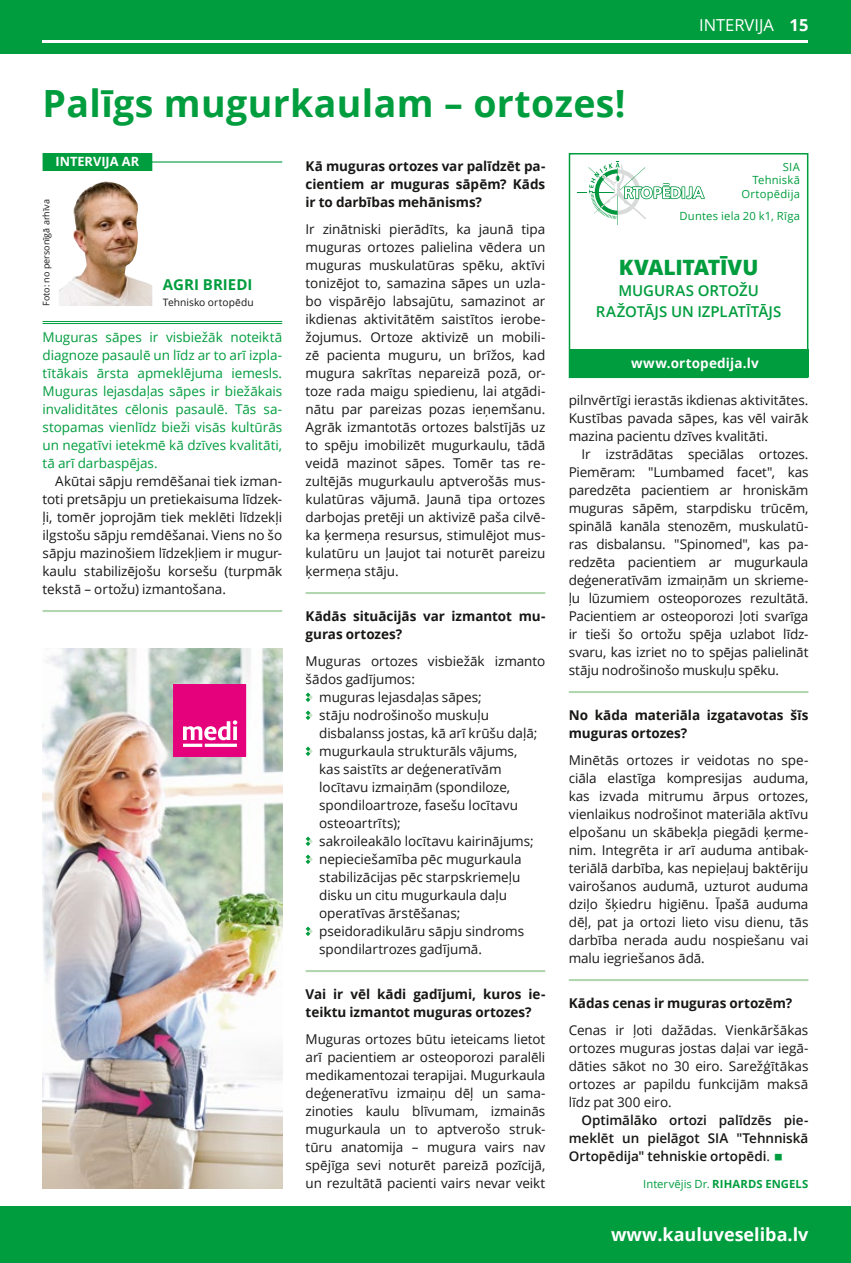
<style>
.page{position:relative;width:851px;height:1263px;background:#fff}
.page>*{position:absolute;margin:0;border:0;box-sizing:border-box;transform-origin:0 0}
.t1{font:700 37.5px "Open Sans";letter-spacing:.01em;color:#009d3e}
.t2{font:30px "Georgia";color:#009d3e}
.t3{font:800 21.15px "Open Sans";letter-spacing:-.01em;color:#009d3e}
.t4{font:700 18px "Open Sans";color:#fff}
.t5{font:16.5px "Open Sans";color:#fff}
.t6{font:700 16.5px "Open Sans";color:#fff}
.t7{font:600 15px/21px "Open Sans";letter-spacing:-.005em;color:#009d3e;text-align:center}
.t8{font:700 15px "Open Sans";color:#009d3e}
.t9{font:13.5px/18px "Open Sans";letter-spacing:-.005em;color:#181716;text-align:justify}
.t10{font:13.5px/18px "Open Sans";color:#009d3e;text-align:justify}
.t11{font:700 13.5px/18px "Open Sans";letter-spacing:-.005em;color:#181716}
.t12{font:600 13.5px/18px "Open Sans";letter-spacing:-.005em;color:#181716;text-align:justify}
.t13{font:700 13.5px "Open Sans";letter-spacing:.015em;color:#fff}
.t14{font:700 12.75px "Open Sans";color:#fff}
.t15{font:11.25px/13.5px "Open Sans";letter-spacing:.015em;color:#009d3e;text-align:right}
.t16{font:10.2px "Open Sans";letter-spacing:.005em;color:#181716}
.t17{font:9px "Open Sans";color:#181716}
.s1{font-weight:400}
.s2{font-weight:700}
</style>
<div class="page">
<div style="left:0;top:1206px;width:850px;height:57px;background:#009d3e"></div>
<div style="left:0;top:0;width:850px;height:54px;background:#009d3e"></div>
<hr style="left:43px;top:41px;width:765px;height:2px;background:#fff">
<hr style="left:43px;top:610px;width:239px;height:2px;background:#b2d7b0">
<hr style="left:305px;top:592px;width:240px;height:2px;background:#b2d7b0">
<hr style="left:305px;top:970px;width:240px;height:2px;background:#b2d7b0">
<svg style="left:305px;top:692px;width:8px;height:10px"></svg>
<svg style="left:305px;top:710px;width:8px;height:10px"></svg>
<svg style="left:305px;top:746px;width:8px;height:10px"></svg>
<svg style="left:305px;top:836px;width:8px;height:10px"></svg>
<svg style="left:305px;top:854px;width:8px;height:10px"></svg>
<svg style="left:305px;top:926px;width:8px;height:10px"></svg>
<hr style="left:568px;top:691px;width:240px;height:2px;background:#b2d7b0">
<hr style="left:568px;top:979px;width:240px;height:2px;background:#b2d7b0">
<img style="left:59px;top:181px;width:93px;height:125px">
<hr style="left:43px;top:321px;width:239px;height:1px;background:#009d3e">
<hr style="left:43px;top:323px;width:239px;height:1px;background:#009d3e">
<hr style="left:145px;top:161px;width:137px;height:2px;background:#009d3e">
<div style="left:43px;top:153px;width:109px;height:18px;background:#009d3e"></div>
<img style="left:43px;top:648px;width:239px;height:540px">
<svg style="left:174px;top:684px;width:72px;height:73px;background:#e81f8c"></svg>
<div style="left:568px;top:153px;width:240px;height:225px;border:2px solid #009d3e"></div>
<svg style="left:577px;top:162px;width:127px;height:63px"></svg>
<div style="left:568px;top:350px;width:240px;height:27px;background:#009d3e"></div>
<h1 class="t1" style="left:43px;top:77px;width:584px">Palīgs mugurkaulam – ortozes!</h1>
<p class="t5" style="left:699px;top:14px;width:76px">INTERVIJA</p>
<p class="t6" style="left:789px;top:14px;width:20px">15</p>
<p class="t14" style="left:55px;top:152px;width:85px">INTERVIJA AR</p>
<p class="t17" style="left:40px;top:306px;width:108px;rotate:-90deg">Foto: no personīgā arhīva</p>
<p class="t8" style="left:163px;top:274px;width:91px">AGRI BRIEDI</p>
<p class="t16" style="left:163px;top:295px;width:92px">Tehnisko ortopēdu</p>
<p class="t10" style="left:43px;top:328px;width:241px">Muguras sāpes ir visbiežāk noteiktā diagnoze pasaulē un līdz ar to arī izpla&shy;tītākais ārsta apmeklējuma iemesls.<br>Muguras lejasdaļas sāpes ir biežākais invaliditātes cēlonis pasaulē. Tās sa&shy;stopamas vienlīdz bieži visās kultūrās un negatīvi ietekmē kā dzīves kvalitāti, tā arī darbaspējas.</p>
<p class="t9" style="left:43px;top:472px;width:241px;text-indent:13px">Akūtai sāpju remdēšanai tiek izman&shy;toti pretsāpju un pretiekaisuma līdzek&shy;ļi, tomēr joprojām tiek meklēti līdzekļi ilgstošu sāpju remdēšanai. Viens no šo sāpju mazinošiem līdzekļiem ir mugur&shy;kaulu stabilizējošu korsešu (turpmāk tekstā – ortožu) izmantošana.</p>
<p class="t11" style="left:305px;top:157px;width:241px;text-align:justify">Kā muguras ortozes var palīdzēt pa&shy;cientiem ar muguras sāpēm? Kāds ir to darbības mehānisms?</p>
<p class="t9" style="left:305px;top:220px;width:241px">Ir zinātniski pierādīts, ka jaunā tipa muguras ortozes palielina vēdera un muguras muskulatūras spēku, aktīvi tonizējot to, samazina sāpes un uzla&shy;bo vispārējo labsajūtu, samazinot ar ikdienas aktivitātēm saistītos ierobe&shy;žojumus. Ortoze aktivizē un mobili&shy;zē pacienta muguru, un brīžos, kad mugura sakrītas nepareizā pozā, or&shy;toze rada maigu spiedienu, lai atgādi&shy;nātu par pareizas pozas ieņemšanu.<br>Agrāk izmantotās ortozes balstījās uz to spēju imobilizēt mugurkaulu, tādā veidā mazinot sāpes. Tomēr tas re&shy;zultējās mugurkaulu aptverošās mus&shy;kulatūras vājumā. Jaunā tipa ortozes darbojas pretēji un aktivizē paša cilvē&shy;ka ķermeņa resursus, stimulējot mus&shy;kulatūru un ļaujot tai noturēt pareizu ķermeņa stāju.</p>
<p class="t11" style="left:305px;top:607px;width:241px">Kādās situācijās var izmantot mu&shy;guras ortozes?</p>
<p class="t9" style="left:305px;top:652px;width:241px">Muguras ortozes visbiežāk izmanto</p>
<p class="t9" style="left:305px;top:670px;width:111px">šādos gadījumos:</p>
<p class="t9" style="left:319px;top:688px;width:164px">muguras lejasdaļas sāpes;</p>
<p class="t9" style="left:319px;top:706px;width:171px">stāju nodrošinošo muskuļu</p>
<p class="t9" style="left:319px;top:724px;width:220px">disbalanss jostas, kā arī krūšu daļā;</p>
<p class="t9" style="left:319px;top:742px;width:200px">mugurkaula strukturāls vājums,</p>
<p class="t9" style="left:319px;top:760px;width:184px">kas saistīts ar deģeneratīvām</p>
<p class="t9" style="left:319px;top:778px;width:192px">locītavu izmaiņām (spondiloze,</p>
<p class="t9" style="left:319px;top:796px;width:200px">spondiloartroze, fasešu locītavu</p>
<p class="t9" style="left:319px;top:814px;width:83px">osteoartrīts);</p>
<p class="t9" style="left:319px;top:832px;width:216px">sakroileakālo locītavu kairinājums;</p>
<p class="t9" style="left:319px;top:850px;width:204px">nepieciešamība pēc mugurkaula</p>
<p class="t9" style="left:319px;top:868px;width:203px">stabilizācijas pēc starpskriemeļu</p>
<p class="t9" style="left:319px;top:886px;width:189px">disku un citu mugurkaula daļu</p>
<p class="t9" style="left:319px;top:904px;width:143px">operatīvas ārstēšanas;</p>
<p class="t9" style="left:319px;top:922px;width:206px">pseidoradikulāru sāpju sindroms</p>
<p class="t9" style="left:319px;top:940px;width:164px">spondilartrozes gadījumā.</p>
<p class="t11" style="left:305px;top:985px;width:241px">Vai ir vēl kādi gadījumi, kuros ie&shy;teiktu izmantot muguras ortozes?</p>
<p class="t9" style="left:305px;top:1030px;width:241px">Muguras ortozes būtu ieteicams lietot arī pacientiem ar osteoporozi paralēli medikamentozai terapijai. Mugurkaula deģeneratīvu izmaiņu dēļ un sama&shy;zinoties kaulu blīvumam, izmainās mugurkaula un to aptverošo struk&shy;tūru anatomija – mugura vairs nav spējīga sevi noturēt pareizā pozīcijā, un rezultātā pacienti vairs nevar veikt</p>
<p class="t15" style="left:741px;top:160px;width:60px">SIA<br>Tehniskā<br>Ortopēdija</p>
<p class="t15" style="left:679px;top:209px;width:122px">Duntes iela 20 k1, Rīga</p>
<h3 class="t3" style="left:618px;top:251px;width:141px">KVALITATĪVU</h3>
<p class="t7" style="left:595px;top:280px;width:187px">MUGURAS ORTOŽU<br>RAŽOTĀJS UN IZPLATĪTĀJS</p>
<p class="t13" style="left:631px;top:354px;width:129px">www.ortopedija.lv</p>
<p class="t9" style="left:568px;top:391px;width:241px">pilnvērtīgi ierastās ikdienas aktivitātes.<br>Kustības pavada sāpes, kas vēl vairāk mazina pacientu dzīves kvalitāti.</p>
<p class="t9" style="left:568px;top:445px;width:241px;text-indent:13px">Ir izstrādātas speciālas ortozes.<br>Piemēram: "Lumbamed facet", kas paredzēta pacientiem ar hroniskām muguras sāpēm, starpdisku trūcēm, spinālā kanāla stenozēm, muskulatū&shy;ras disbalansu. "Spinomed", kas pa&shy;redzēta pacientiem ar mugurkaula deģeneratīvām izmaiņām un skrieme&shy;ļu lūzumiem osteoporozes rezultātā.<br>Pacientiem ar osteoporozi ļoti svarīga ir tieši šo ortožu spēja uzlabot līdz&shy;svaru, kas izriet no to spējas palielināt stāju nodrošinošo muskuļu spēku.</p>
<p class="t11" style="left:568px;top:706px;width:241px">No kāda materiāla izgatavotas šīs muguras ortozes?</p>
<p class="t9" style="left:568px;top:751px;width:241px">Minētās ortozes ir veidotas no spe&shy;ciāla elastīga kompresijas auduma, kas izvada mitrumu ārpus ortozes, vienlaikus nodrošinot materiāla aktīvu elpošanu un skābekļa piegādi ķerme&shy;nim. Integrēta ir arī auduma antibak&shy;teriālā darbība, kas nepieļauj baktēriju vairošanos audumā, uzturot auduma dziļo šķiedru higiēnu. Īpašā auduma dēļ, pat ja ortozi lieto visu dienu, tās darbība nerada audu nospiešanu vai malu iegriešanos ādā.</p>
<p class="t11" style="left:568px;top:994px;width:225px">Kādas cenas ir muguras ortozēm?</p>
<p class="t9" style="left:568px;top:1021px;width:241px">Cenas ir ļoti dažādas. Vienkāršākas ortozes muguras jostas daļai var iegā&shy;dāties sākot no 30 eiro. Sarežģītākas ortozes ar papildu funkcijām maksā līdz pat 300 eiro.</p>
<p class="t12" style="left:568px;top:1111px;width:241px;text-indent:13px">Optimālāko ortozi palīdzēs pie&shy;meklēt un pielāgot SIA "Tehnniskā Ortopēdija" tehniskie ortopēdi<span class="s1">.</span></p>
<h2 class="t2" style="left:773px;top:1139px;width:12px">▪</h2>
<p class="t15" style="left:643px;top:1177px;width:167px">Intervējis Dr. <span class="s2">RIHARDS ENGELS</span></p>
<h3 class="t4" style="left:611px;top:1222px;width:199px">www.kauluveseliba.lv</h3>
</div>
